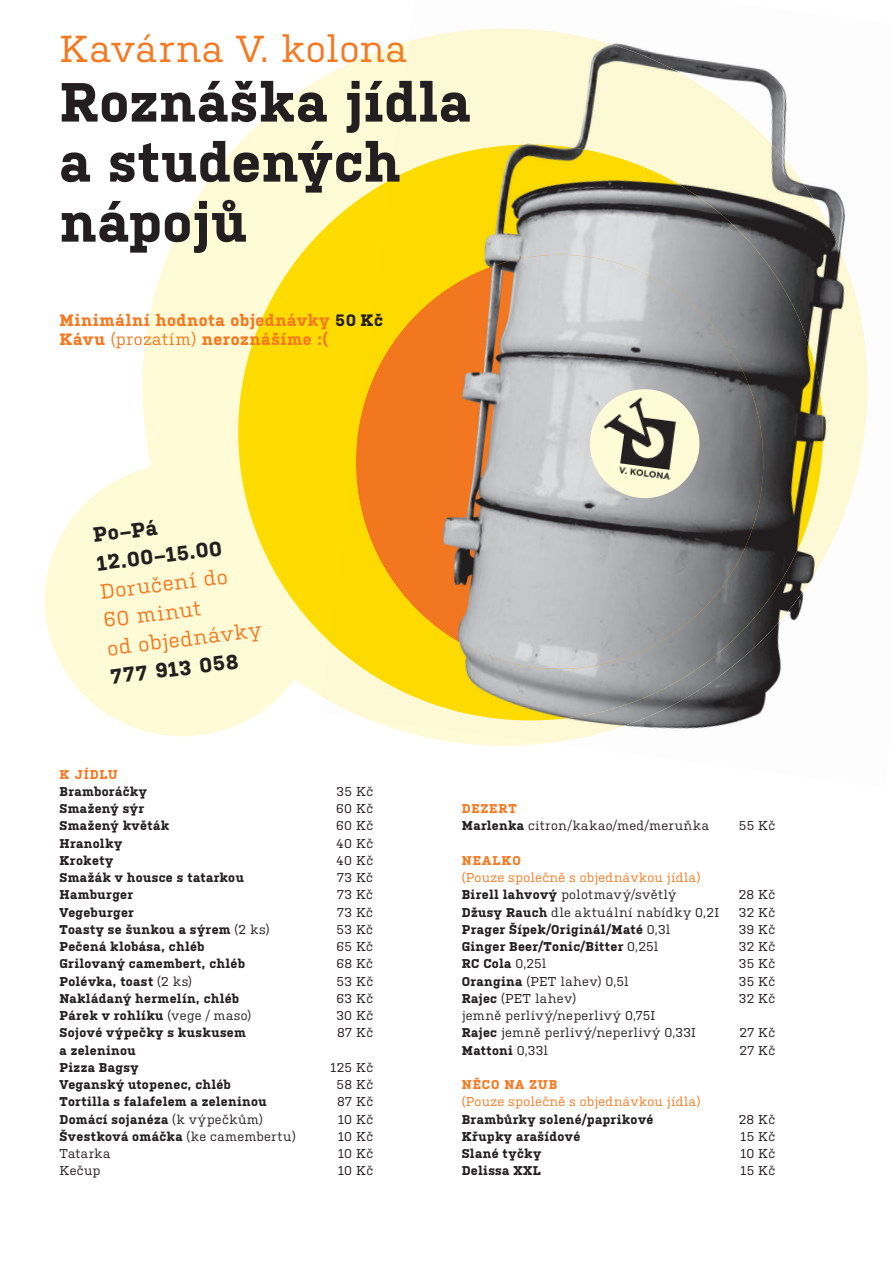
<style>
.page{position:relative;width:893px;height:1263px;background:#fff}
.page>*{position:absolute;margin:0;border:0;box-sizing:border-box;transform-origin:0 0}
.t1{font:700 55.05px/60px "Kulturista";letter-spacing:.01em;color:#231f20}
.t2{font:37.5px "Kulturista";letter-spacing:.02em;color:#f47921}
.t3{font:20.55px/28.5px "Kulturista";color:#f47921}
.t4{font:700 20.55px/28.5px "Kulturista";color:#231f20}
.t5{font:700 16.5px/19.5px "Kulturista";letter-spacing:.04em;color:#f47921}
.t6{font:700 12.75px/17.2px "Kulturista";letter-spacing:.035em;color:#231f20}
.t7{font:12.75px/17.2px "Kulturista";letter-spacing:.025em;color:#231f20}
.t8{font:12.75px/17.2px "Kulturista";letter-spacing:.025em;color:#f47921}
.t9{font:700 12.75px "Kulturista";letter-spacing:.085em;color:#f47921}
.s1{color:#231f20}
.s2{font-weight:400}
.s3{font-weight:700;color:#f47921}
.s4{font-weight:700}
.s5{font-weight:700;color:#231f20}
</style>
<div class="page">
<div style="left:45px;top:463px;width:275px;height:273px;background:#fffbd6;border-radius:50%"></div>
<div style="left:142px;top:28px;width:725px;height:718px;background:#fffbd6;border-radius:50%"></div>
<div style="left:238px;top:145px;width:585px;height:575px;background:#ffdc01;border-radius:50%"></div>
<img style="left:719px;top:62px;width:68px;height:35px">
<img style="left:812px;top:185px;width:27px;height:10px">
<img style="left:745px;top:656px;width:36px;height:64px">
<img style="left:696px;top:694px;width:49px;height:35px">
<img style="left:396px;top:28px;width:323px;height:117px">
<img style="left:704px;top:97px;width:108px;height:119px">
<img style="left:751px;top:195px;width:101px;height:142px">
<img style="left:814px;top:284px;width:53px;height:275px">
<img style="left:696px;top:656px;width:60px;height:38px">
<img style="left:324px;top:698px;width:45px;height:22px">
<img style="left:585px;top:691px;width:111px;height:46px">
<img style="left:373px;top:711px;width:212px;height:32px">
<img style="left:430px;top:145px;width:293px;height:150px">
<img style="left:330px;top:162px;width:101px;height:507px">
<img style="left:709px;top:216px;width:58px;height:96px">
<img style="left:715px;top:263px;width:92px;height:393px">
<img style="left:410px;top:260px;width:8px;height:20px">
<img style="left:701px;top:295px;width:11px;height:17px">
<img style="left:773px;top:337px;width:50px;height:257px">
<img style="left:363px;top:556px;width:55px;height:139px">
<img style="left:668px;top:644px;width:57px;height:47px">
<img style="left:410px;top:613px;width:46px;height:98px">
<img style="left:615px;top:669px;width:53px;height:41px">
<img style="left:457px;top:669px;width:158px;height:51px">
<img style="left:418px;top:255px;width:283px;height:414px">
<img style="left:377px;top:280px;width:85px;height:331px">
<img style="left:657px;top:312px;width:85px;height:332px">
<img style="left:356px;top:324px;width:52px;height:230px">
<img style="left:711px;top:369px;width:52px;height:231px">
<svg style="left:586px;top:386px;width:117px;height:115px"></svg>
<img style="left:593px;top:388px;width:92px;height:98px">
<h2 class="t2" style="left:60px;top:27px;width:349px">Kavárna V. kolona</h2>
<h1 class="t1" style="left:60px;top:72px;width:412px">Roznáška jídla a studených nápojů</h1>
<p class="t5" style="left:60px;top:310px;width:325px">Minimální hodnota objednávky <span class="s1">50 Kč<br></span>Kávu <span class="s2">(prozatím)</span> neroznášíme :(</p>
<h3 class="t4" style="left:92px;top:521px;width:128px;rotate:-7deg">Po–Pá<br>12.00–15.00</h3>
<h3 class="t3" style="left:99px;top:577px;width:157px;rotate:-7deg">Doručení do<br>60 minut<br>od objednávky</h3>
<h3 class="t4" style="left:109px;top:662px;width:130px;rotate:-7deg">777 913 058</h3>
<p class="t9" style="left:60px;top:767px;width:60px">K JÍDLU</p>
<p class="t6" style="left:60px;top:783px;width:89px">Bramboráčky</p>
<p class="t7" style="left:337px;top:783px;width:38px">35 Kč</p>
<p class="t6" style="left:60px;top:800px;width:86px">Smažený sýr</p>
<p class="t7" style="left:336px;top:800px;width:38px">60 Kč</p>
<p class="t6" style="left:60px;top:817px;width:111px">Smažený květák</p>
<p class="t7" style="left:336px;top:817px;width:38px">60 Kč</p>
<p class="t6" style="left:60px;top:834px;width:64px">Hranolky</p>
<p class="t7" style="left:337px;top:834px;width:38px">40 Kč</p>
<p class="t6" style="left:60px;top:852px;width:55px">Krokety</p>
<p class="t7" style="left:337px;top:852px;width:38px">40 Kč</p>
<p class="t6" style="left:60px;top:869px;width:186px">Smažák v housce s tatarkou</p>
<p class="t7" style="left:337px;top:869px;width:37px">73 Kč</p>
<p class="t6" style="left:60px;top:886px;width:75px">Hamburger</p>
<p class="t7" style="left:337px;top:886px;width:37px">73 Kč</p>
<p class="t6" style="left:60px;top:903px;width:76px">Vegeburger</p>
<p class="t7" style="left:337px;top:903px;width:37px">73 Kč</p>
<p class="t6" style="left:60px;top:921px;width:211px">Toasty se šunkou a sýrem <span class="s2">(2 ks)</span></p>
<p class="t7" style="left:337px;top:921px;width:38px">53 Kč</p>
<p class="t6" style="left:60px;top:938px;width:146px">Pečená klobása, chléb</p>
<p class="t7" style="left:336px;top:938px;width:38px">65 Kč</p>
<p class="t6" style="left:60px;top:955px;width:187px">Grilovaný camembert, chléb</p>
<p class="t7" style="left:336px;top:955px;width:38px">68 Kč</p>
<p class="t6" style="left:60px;top:972px;width:134px">Polévka, toast <span class="s2">(2 ks)</span></p>
<p class="t7" style="left:337px;top:972px;width:38px">53 Kč</p>
<p class="t6" style="left:60px;top:990px;width:181px">Nakládaný hermelín, chléb</p>
<p class="t7" style="left:336px;top:990px;width:38px">63 Kč</p>
<p class="t6" style="left:60px;top:1007px;width:193px">Párek v rohlíku <span class="s2">(vege / maso)</span></p>
<p class="t7" style="left:336px;top:1007px;width:38px">30 Kč</p>
<p class="t6" style="left:60px;top:1024px;width:188px">Sojové výpečky s kuskusem</p>
<p class="t7" style="left:337px;top:1024px;width:37px">87 Kč</p>
<p class="t6" style="left:60px;top:1041px;width:81px">a zeleninou<br>Pizza Bagsy</p>
<p class="t7" style="left:330px;top:1059px;width:44px">125 Kč</p>
<p class="t6" style="left:60px;top:1076px;width:173px">Veganský utopenec, chléb</p>
<p class="t7" style="left:336px;top:1076px;width:38px">58 Kč</p>
<p class="t6" style="left:60px;top:1093px;width:209px">Tortilla s falafelem a zeleninou</p>
<p class="t7" style="left:337px;top:1093px;width:37px">87 Kč</p>
<p class="t6" style="left:60px;top:1110px;width:205px">Domácí sojanéza <span class="s2">(k výpečkům)</span></p>
<p class="t7" style="left:338px;top:1110px;width:36px">10 Kč</p>
<p class="t6" style="left:60px;top:1128px;width:238px">Švestková omáčka <span class="s2">(ke camembertu)</span></p>
<p class="t7" style="left:338px;top:1128px;width:36px">10 Kč</p>
<p class="t7" style="left:60px;top:1145px;width:52px">Tatarka</p>
<p class="t7" style="left:338px;top:1145px;width:36px">10 Kč</p>
<p class="t7" style="left:60px;top:1162px;width:42px">Kečup</p>
<p class="t7" style="left:338px;top:1162px;width:36px">10 Kč</p>
<p class="t7" style="left:462px;top:800px;width:249px"><span class="s3">DEZERT<br></span><span class="s4">Marlenka</span> citron/kakao/med/meruňka</p>
<p class="t9" style="left:462px;top:853px;width:61px">NEALKO</p>
<p class="t8" style="left:462px;top:869px;width:240px">(Pouze společně s objednávkou jídla)<br><span class="s5">Birell lahvový</span> <span class="s1">polotmavý/světlý</span></p>
<p class="t7" style="left:739px;top:817px;width:38px">55 Kč</p>
<p class="t7" style="left:739px;top:886px;width:38px">28 Kč</p>
<p class="t7" style="left:462px;top:903px;width:259px"><span class="s4">Džusy Rauch</span> dle aktuální nabídky 0,2I</p>
<p class="t7" style="left:739px;top:903px;width:38px">32 Kč</p>
<p class="t6" style="left:462px;top:921px;width:210px">Prager Šípek/Originál/Maté <span class="s2">0,3l</span></p>
<p class="t7" style="left:739px;top:921px;width:38px">39 Kč</p>
<p class="t6" style="left:462px;top:938px;width:198px">Ginger Beer/Tonic/Bitter <span class="s2">0,25l</span></p>
<p class="t7" style="left:739px;top:938px;width:38px">32 Kč</p>
<p class="t6" style="left:462px;top:955px;width:86px">RC Cola <span class="s2">0,25l</span></p>
<p class="t7" style="left:739px;top:955px;width:38px">35 Kč</p>
<p class="t7" style="left:462px;top:972px;width:169px"><span class="s4">Orangina</span> (PET lahev) 0,5l</p>
<p class="t7" style="left:739px;top:972px;width:38px">35 Kč</p>
<p class="t7" style="left:462px;top:990px;width:116px"><span class="s4">Rajec</span> (PET lahev)</p>
<p class="t7" style="left:739px;top:990px;width:38px">32 Kč</p>
<p class="t7" style="left:462px;top:1007px;width:236px">jemně perlivý/neperlivý 0,75I<br><span class="s4">Rajec</span> jemně perlivý/neperlivý 0,33I</p>
<p class="t7" style="left:739px;top:1024px;width:37px">27 Kč</p>
<p class="t6" style="left:462px;top:1041px;width:88px">Mattoni <span class="s2">0,33l</span></p>
<p class="t7" style="left:739px;top:1041px;width:37px">27 Kč</p>
<p class="t9" style="left:462px;top:1077px;width:97px">NĚCO NA ZUB</p>
<p class="t8" style="left:462px;top:1093px;width:240px">(Pouze společně s objednávkou jídla)</p>
<p class="t6" style="left:462px;top:1110px;width:193px">Brambůrky solené/paprikové</p>
<p class="t7" style="left:739px;top:1110px;width:38px">28 Kč</p>
<p class="t6" style="left:462px;top:1128px;width:120px">Křupky arašídové</p>
<p class="t7" style="left:740px;top:1128px;width:36px">15 Kč</p>
<p class="t6" style="left:462px;top:1145px;width:81px">Slané tyčky</p>
<p class="t7" style="left:740px;top:1145px;width:36px">10 Kč</p>
<p class="t6" style="left:462px;top:1162px;width:81px">Delissa XXL</p>
<p class="t7" style="left:740px;top:1162px;width:36px">15 Kč</p>
</div>
